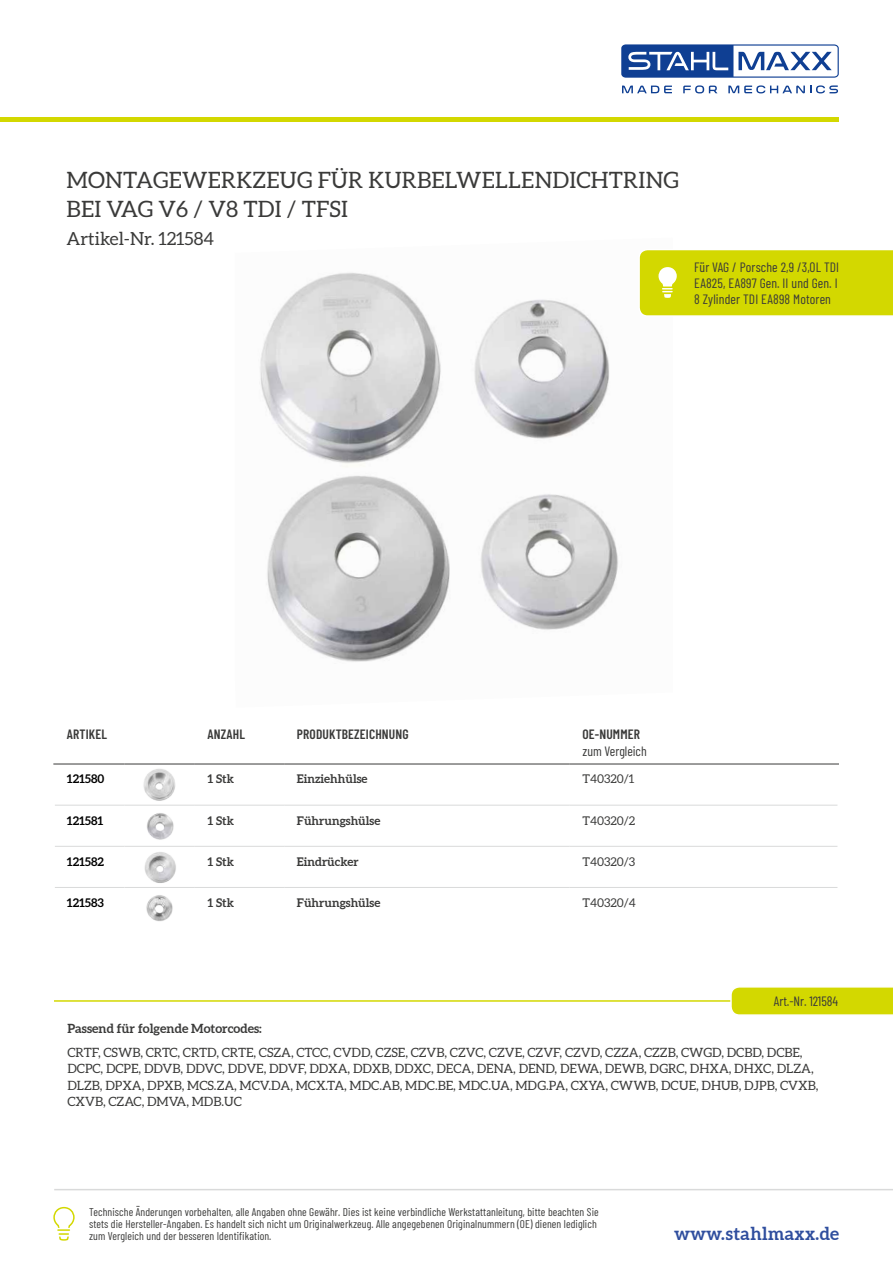
<style>
.page{position:relative;width:893px;height:1263px;background:#fff}
.page>*{position:absolute;margin:0;border:0;box-sizing:border-box;transform-origin:0 0}
.t1{font:22.5px "Aleo";letter-spacing:.01em;color:#3a3a39}
.t2{font:18px "Aleo";color:#3a3a39}
.t3{font:700 18px "Aleo";letter-spacing:.02em;color:#2f4e9e}
.t4{font:13.5px/16.2px "Barlow Condensed";letter-spacing:.01em;color:#3a3a39}
.t5{font:600 13.5px "Barlow Condensed";letter-spacing:.01em;color:#3a3a39}
.t6{font:12.75px/16.5px "Aleo";color:#3a3a39}
.t7{font:700 12.75px "Aleo";color:#3a3a39}
.t8{font:700 12px "Aleo";color:#3a3a39}
.t9{font:12px "Aleo";color:#3a3a39}
.t10{font:700 12px "Aleo";color:#000}
.t11{font:11.25px/12px "Barlow Condensed";letter-spacing:.01em;color:#3a3a39}
</style>
<div class="page">
<svg style="left:683px;top:85px;width:34px;height:8px"></svg>
<svg style="left:728px;top:85px;width:110px;height:8px"></svg>
<svg style="left:622px;top:86px;width:50px;height:7px"></svg>
<svg style="left:621px;top:44px;width:218px;height:34px"></svg>
<hr style="left:0;top:118px;width:839px;height:4px;background:#d3d800">
<hr style="left:54px;top:1189px;width:839px;height:1px;background:#d9dada">
<svg style="left:53px;top:1206px;width:22px;height:35px"></svg>
<img style="left:260px;top:272px;width:358px;height:390px">
<svg style="left:55px;top:763px;width:782px;height:1px"></svg>
<svg style="left:55px;top:804px;width:782px;height:1px"></svg>
<hr style="left:194px;top:718px;width:2px;height:46px;background:#fff">
<hr style="left:283px;top:718px;width:2px;height:46px;background:#fff">
<hr style="left:569px;top:718px;width:1px;height:46px;background:#fff">
<hr style="left:124px;top:764px;width:1px;height:41px;background:#fff">
<hr style="left:194px;top:764px;width:2px;height:41px;background:#fff">
<hr style="left:283px;top:764px;width:2px;height:41px;background:#fff">
<hr style="left:569px;top:764px;width:1px;height:41px;background:#fff">
<hr style="left:55px;top:846px;width:69px;height:1px;background:#d9dada">
<hr style="left:124px;top:846px;width:71px;height:1px;background:#d9dada">
<hr style="left:195px;top:846px;width:89px;height:1px;background:#d9dada">
<hr style="left:284px;top:846px;width:286px;height:1px;background:#d9dada">
<hr style="left:570px;top:846px;width:267px;height:1px;background:#d9dada">
<hr style="left:55px;top:887px;width:69px;height:1px;background:#d9dada">
<hr style="left:124px;top:887px;width:71px;height:1px;background:#d9dada">
<hr style="left:195px;top:887px;width:89px;height:1px;background:#d9dada">
<hr style="left:284px;top:887px;width:286px;height:1px;background:#d9dada">
<hr style="left:570px;top:887px;width:267px;height:1px;background:#d9dada">
<hr style="left:55px;top:805px;width:69px;height:1px;background:#d9dada">
<hr style="left:124px;top:805px;width:71px;height:1px;background:#d9dada">
<hr style="left:195px;top:805px;width:89px;height:1px;background:#d9dada">
<hr style="left:284px;top:805px;width:286px;height:1px;background:#d9dada">
<hr style="left:570px;top:805px;width:267px;height:1px;background:#d9dada">
<hr style="left:53px;top:764px;width:71px;height:1px;background:#3a3a39">
<hr style="left:124px;top:764px;width:71px;height:1px;background:#3a3a39">
<hr style="left:195px;top:764px;width:89px;height:1px;background:#3a3a39">
<hr style="left:284px;top:764px;width:286px;height:1px;background:#3a3a39">
<hr style="left:570px;top:764px;width:269px;height:1px;background:#3a3a39">
<img style="left:126px;top:764px;width:68px;height:157px">
<hr style="left:54px;top:1000px;width:784px;height:2px;background:#d3d800">
<svg style="left:730px;top:987px;width:163px;height:28px;background:#d5da0f"></svg>
<div style="left:639px;top:250px;width:254px;height:66px;background:#d3d800"></div>
<p class="t1" style="left:67px;top:167px;width:614px">MONTAGEWERKZEUG FÜR KURBELWELLENDICHTRING</p>
<p class="t1" style="left:67px;top:196px;width:283px">BEI VAG V6 / V8 TDI / TFSI</p>
<p class="t2" style="left:67px;top:228px;width:149px">Artikel-Nr. 121584</p>
<p class="t4" style="left:694px;top:258px;width:147px">Für VAG / Porsche 2,9 /3,0L TDI<br>EA825, EA897 Gen. II und Gen. I</p>
<p class="t4" style="left:694px;top:290px;width:138px">8 Zylinder TDI EA898 Motoren</p>
<p class="t5" style="left:67px;top:725px;width:42px">ARTIKEL</p>
<p class="t5" style="left:208px;top:725px;width:39px">ANZAHL</p>
<p class="t5" style="left:297px;top:725px;width:113px">PRODUKTBEZEICHNUNG</p>
<p class="t5" style="left:582px;top:725px;width:59px">OE-NUMMER</p>
<p class="t4" style="left:582px;top:741px;width:66px">zum Vergleich</p>
<p class="t10" style="left:67px;top:772px;width:39px">121580</p>
<p class="t8" style="left:208px;top:772px;width:28px">1 Stk</p>
<p class="t8" style="left:297px;top:772px;width:72px">Einziehhülse</p>
<p class="t9" style="left:582px;top:772px;width:54px">T40320/1</p>
<p class="t10" style="left:67px;top:813px;width:38px">121581</p>
<p class="t8" style="left:208px;top:813px;width:28px">1 Stk</p>
<p class="t8" style="left:297px;top:813px;width:85px">Führungshülse</p>
<p class="t9" style="left:582px;top:813px;width:54px">T40320/2</p>
<p class="t10" style="left:67px;top:854px;width:39px">121582</p>
<p class="t8" style="left:208px;top:854px;width:28px">1 Stk</p>
<p class="t8" style="left:297px;top:854px;width:63px">Eindrücker</p>
<p class="t9" style="left:582px;top:854px;width:54px">T40320/3</p>
<p class="t10" style="left:67px;top:895px;width:39px">121583</p>
<p class="t8" style="left:208px;top:895px;width:28px">1 Stk</p>
<p class="t8" style="left:297px;top:895px;width:85px">Führungshülse</p>
<p class="t9" style="left:582px;top:896px;width:55px">T40320/4</p>
<p class="t4" style="left:774px;top:992px;width:66px">Art.-Nr. 121584</p>
<p class="t7" style="left:67px;top:1020px;width:196px">Passend für folgende Motorcodes:</p>
<p class="t6" style="left:67px;top:1044px;width:752px">CRTF, CSWB, CRTC, CRTD, CRTE, CSZA, CTCC, CVDD, CZSE, CZVB, CZVC, CZVE, CZVF, CZVD, CZZA, CZZB, CWGD, DCBD, DCBE, DCPC, DCPE, DDVB, DDVC, DDVE, DDVF, DDXA, DDXB, DDXC, DECA, DENA, DEND, DEWA, DEWB, DGRC, DHXA, DHXC, DLZA, DLZB, DPXA, DPXB, MCS.ZA, MCV.DA, MCX.TA, MDC.AB, MDC.BE, MDC.UA, MDG.PA, CXYA, CWWB, DCUE, DHUB, DJPB, CVXB, CXVB, CZAC, DMVA, MDB.UC</p>
<p class="t11" style="left:89px;top:1205px;width:511px">Technische Änderungen vorbehalten, alle Angaben ohne Gewähr. Dies ist keine verbindliche Werkstattanleitung, bitte beachten Sie stets die Hersteller-Angaben. Es handelt sich nicht um Originalwerkzeug. Alle angegebenen Originalnummern (OE) dienen lediglich zum Vergleich und der besseren Identifikation.</p>
<h2 class="t3" style="left:674px;top:1223px;width:166px">www.stahlmaxx.de</h2>
</div>
